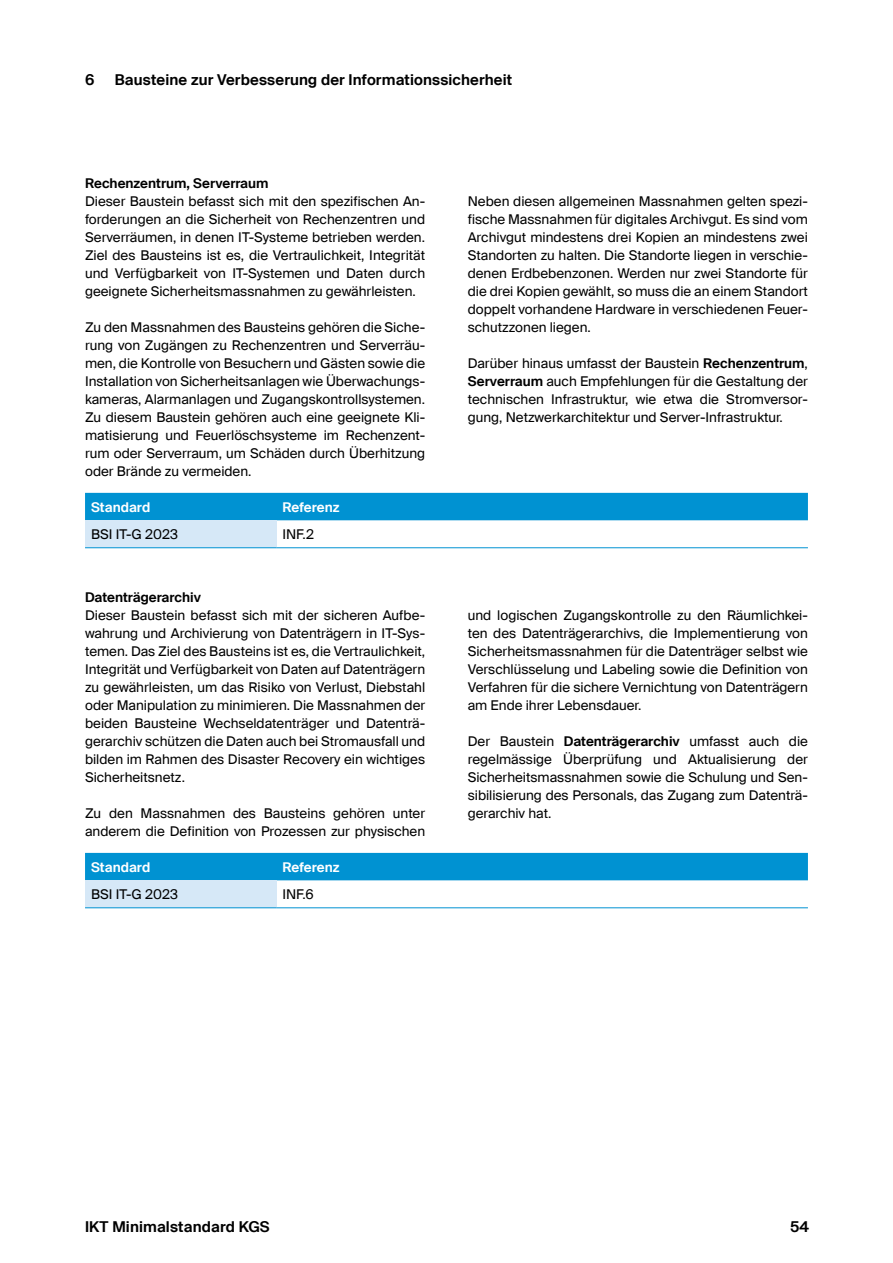
<style>
.page{position:relative;width:893px;height:1263px;background:#fff}
.page>*{position:absolute;margin:0;border:0;box-sizing:border-box;transform-origin:0 0}
.t1{font:600 15px "Suisse Intl";letter-spacing:.01em;color:#000}
.t2{font:13.5px/18px "Suisse Intl";color:#000;text-align:justify}
.t3{font:600 13.5px "Suisse Intl";color:#000}
.t4{font:600 13.5px "Suisse Intl";color:#fff}
.s1{font-weight:600}
</style>
<div class="page">
<div style="left:85px;top:493px;width:723px;height:27px;background:#0092d2"></div>
<div style="left:85px;top:520px;width:191px;height:28px;background:#d6e8f7"></div>
<hr style="left:85px;top:547px;width:191px;height:1px;background:#0092d2">
<hr style="left:276px;top:547px;width:532px;height:1px;background:#0092d2">
<div style="left:85px;top:853px;width:723px;height:27px;background:#0092d2"></div>
<div style="left:85px;top:880px;width:191px;height:28px;background:#d6e8f7"></div>
<hr style="left:85px;top:907px;width:191px;height:1px;background:#0092d2">
<hr style="left:276px;top:907px;width:532px;height:1px;background:#0092d2">
<p class="t1" style="left:85px;top:71px;width:11px">6</p>
<p class="t1" style="left:115px;top:71px;width:399px">Bausteine zur Verbesserung der Informationssicherheit</p>
<p class="t3" style="left:85px;top:176px;width:185px">Rechenzentrum, Serverraum</p>
<p class="t2" style="left:85px;top:192px;width:342px">Dieser Baustein befasst sich mit den spezifischen An&shy;forderungen an die Sicherheit von Rechenzentren und Serverräumen, in denen IT-Systeme betrieben werden.<br>Ziel des Bausteins ist es, die Vertraulichkeit, Integrität und Verfügbarkeit von IT-Systemen und Daten durch geeignete Sicherheitsmassnahmen zu gewährleisten.</p>
<p class="t2" style="left:85px;top:318px;width:342px">Zu den Massnahmen des Bausteins gehören die Siche&shy;rung von Zugängen zu Rechenzentren und Serverräu&shy;men, die Kontrolle von Besuchern und Gästen sowie die Installation von Sicherheitsanlagen wie Überwachungs&shy;kameras, Alarmanlagen und Zugangskontrollsystemen.<br>Zu diesem Baustein gehören auch eine geeignete Kli&shy;matisierung und Feuerlöschsysteme im Rechenzent&shy;rum oder Serverraum, um Schäden durch Überhitzung oder Brände zu vermeiden.</p>
<p class="t4" style="left:91px;top:499px;width:61px">Standard</p>
<p class="t4" style="left:282px;top:499px;width:59px">Referenz</p>
<p class="t2" style="left:91px;top:526px;width:88px">BSI IT-G 2023</p>
<p class="t2" style="left:282px;top:526px;width:33px">INF.2</p>
<p class="t3" style="left:85px;top:590px;width:117px">Datenträgerarchiv</p>
<p class="t2" style="left:85px;top:606px;width:342px">Dieser Baustein befasst sich mit der sicheren Aufbe&shy;wahrung und Archivierung von Datenträgern in IT-Sys&shy;temen. Das Ziel des Bausteins ist es, die Vertraulichkeit, Integrität und Verfügbarkeit von Daten auf Datenträgern zu gewährleisten, um das Risiko von Verlust, Diebstahl oder Manipulation zu minimieren. Die Massnahmen der beiden Bausteine Wechseldatenträger und Datenträ&shy;gerarchiv schützen die Daten auch bei Stromausfall und bilden im Rahmen des Disaster Recovery ein wichtiges Sicherheitsnetz.</p>
<p class="t2" style="left:85px;top:804px;width:342px">Zu den Massnahmen des Bausteins gehören unter anderem die Definition von Prozessen zur physischen</p>
<p class="t4" style="left:91px;top:859px;width:61px">Standard</p>
<p class="t4" style="left:282px;top:859px;width:59px">Referenz</p>
<p class="t2" style="left:91px;top:886px;width:88px">BSI IT-G 2023</p>
<p class="t2" style="left:282px;top:886px;width:33px">INF.6</p>
<p class="t2" style="left:468px;top:192px;width:342px">Neben diesen allgemeinen Massnahmen gelten spezi&shy;fische Massnahmen für digitales Archivgut. Es sind vom Archivgut mindestens drei Kopien an mindestens zwei Standorten zu halten. Die Standorte liegen in verschie&shy;denen Erdbebenzonen. Werden nur zwei Standorte für die drei Kopien gewählt, so muss die an einem Standort doppelt vorhandene Hardware in verschiedenen Feuer&shy;schutzzonen liegen.</p>
<p class="t2" style="left:468px;top:354px;width:342px">Darüber hinaus umfasst der Baustein <span class="s1">Rechenzentrum</span>, <span class="s1">Serverraum</span> auch Empfehlungen für die Gestaltung der technischen Infrastruktur, wie etwa die Stromversor&shy;gung, Netzwerkarchitektur und Server-Infrastruktur.</p>
<p class="t2" style="left:468px;top:606px;width:342px">und logischen Zugangskontrolle zu den Räumlichkei&shy;ten des Datenträgerarchivs, die Implementierung von Sicherheitsmassnahmen für die Datenträger selbst wie Verschlüsselung und Labeling sowie die Definition von Verfahren für die sichere Vernichtung von Datenträgern am Ende ihrer Lebensdauer.</p>
<p class="t2" style="left:468px;top:732px;width:342px">Der Baustein <span class="s1">Datenträgerarchiv</span> umfasst auch die regelmässige Überprüfung und Aktualisierung der Sicherheitsmassnahmen sowie die Schulung und Sen&shy;sibilisierung des Personals, das Zugang zum Datenträ&shy;gerarchiv hat.</p>
<p class="t1" style="left:85px;top:1218px;width:186px">IKT Minimalstandard KGS</p>
<p class="t1" style="left:790px;top:1218px;width:21px">54</p>
</div>
